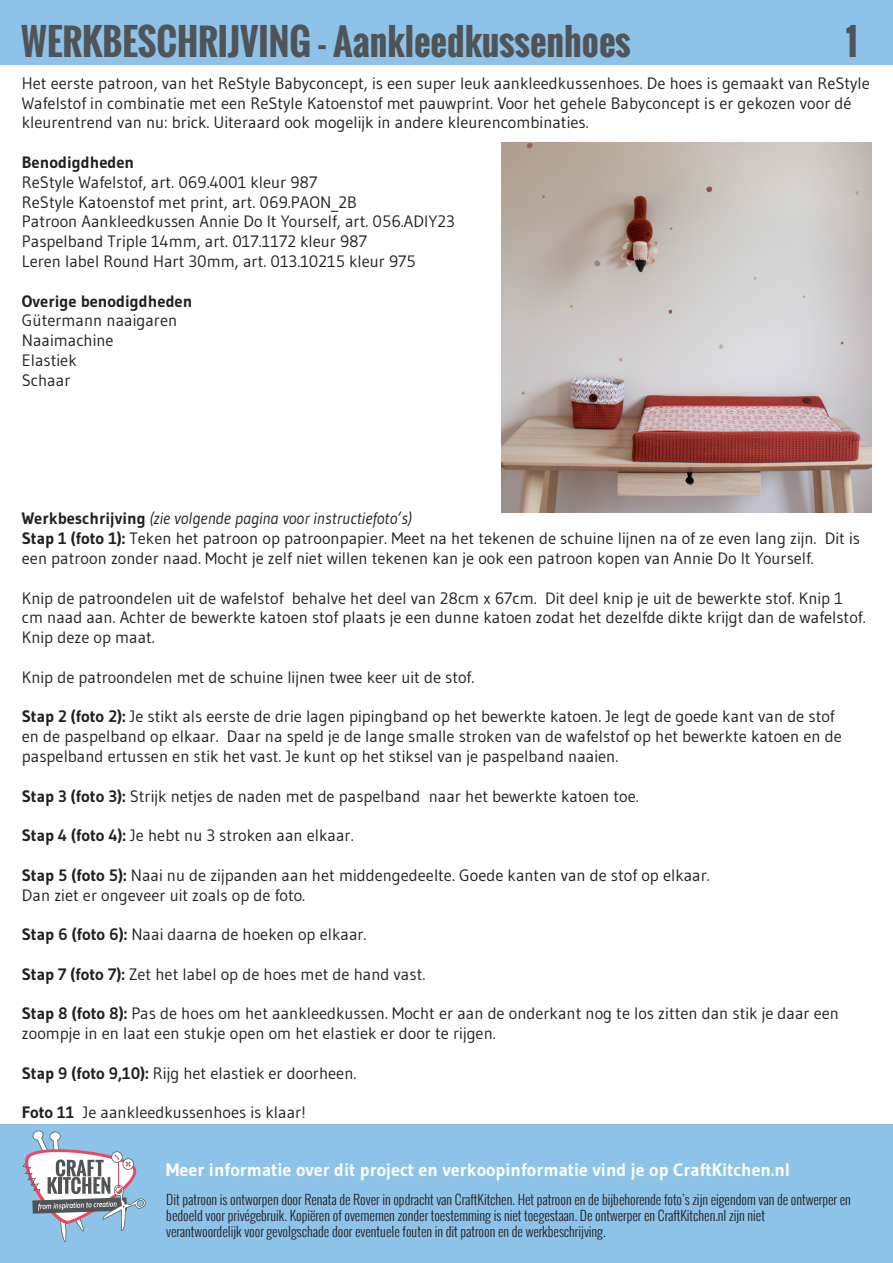
<style>
.page{position:relative;width:893px;height:1263px;background:#fff}
.page>*{position:absolute;margin:0;border:0;box-sizing:border-box;transform-origin:0 0}
.t1{font:700 36px "Oswald";color:#515456}
.t2{font:700 18px "Gudea";color:#fff}
.t3{font:16.5px/19.8px "Gudea";color:#231f20}
.t4{font:italic 16.5px "Gudea";color:#231f20}
.t5{font:700 16.5px "Gudea";color:#231f20}
.t6{font:300 13.5px/16.2px "Oswald";color:#231f20}
.s1{font-weight:700;font-style:normal}
.s2{font-weight:700}
</style>
<div class="page">
<div style="left:0;top:1125px;width:893px;height:138px;background:#8dc2e9"></div>
<div style="left:0;top:0;width:893px;height:64px;background:#8dc2e9"></div>
<svg style="left:22px;top:1130px;width:124px;height:112px"></svg>
<img style="left:501px;top:142px;width:370px;height:370px">
<p class="t1" style="left:21px;top:14px;width:611px">WERKBESCHRIJVING - Aankleedkussenhoes</p>
<p class="t1" style="left:846px;top:14px;width:13px">1</p>
<p class="t3" style="left:22px;top:73px;width:849px">Het eerste patroon, van het ReStyle Babyconcept, is een super leuk aankleedkussenhoes. De hoes is gemaakt van ReStyle<br>Wafelstof in combinatie met een ReStyle Katoenstof met pauwprint. Voor het gehele Babyconcept is er gekozen voor dé kleurentrend van nu: brick. Uiteraard ook mogelijk in andere kleurencombinaties.</p>
<p class="t5" style="left:22px;top:152px;width:114px">Benodigdheden</p>
<p class="t3" style="left:22px;top:172px;width:297px">ReStyle Wafelstof, art. 069.4001 kleur 987</p>
<p class="t3" style="left:22px;top:192px;width:336px">ReStyle Katoenstof met print, art. 069.PAON_2B</p>
<p class="t3" style="left:22px;top:211px;width:434px">Patroon Aankleedkussen Annie Do It Yourself, art. 056.ADIY23</p>
<p class="t3" style="left:22px;top:231px;width:347px">Paspelband Triple 14mm, art. 017.1172 kleur 987</p>
<p class="t3" style="left:22px;top:251px;width:395px">Leren label Round Hart 30mm, art. 013.10215 kleur 975</p>
<p class="t5" style="left:22px;top:291px;width:172px">Overige benodigdheden</p>
<p class="t3" style="left:22px;top:310px;width:157px">Gütermann naaigaren</p>
<p class="t3" style="left:22px;top:330px;width:93px">Naaimachine</p>
<p class="t3" style="left:22px;top:350px;width:56px">Elastiek</p>
<p class="t3" style="left:22px;top:370px;width:50px">Schaar</p>
<p class="t4" style="left:22px;top:508px;width:392px"><span class="s1">Werkbeschrijving</span> (zie volgende pagina voor instructiefoto’s)</p>
<p class="t3" style="left:22px;top:528px;width:840px"><span class="s2">Stap 1 (foto 1):</span> Teken het patroon op patroonpapier. Meet na het tekenen de schuine lijnen na of ze even lang zijn. Dit is een patroon zonder naad. Mocht je zelf niet willen tekenen kan je ook een patroon kopen van Annie Do It Yourself.</p>
<p class="t3" style="left:22px;top:588px;width:845px">Knip de patroondelen uit de wafelstof behalve het deel van 28cm x 67cm. Dit deel knip je uit de bewerkte stof. Knip 1 cm naad aan. Achter de bewerkte katoen stof plaats je een dunne katoen zodat het dezelfde dikte krijgt dan de wafelstof.<br>Knip deze op maat.</p>
<p class="t3" style="left:22px;top:667px;width:454px">Knip de patroondelen met de schuine lijnen twee keer uit de stof.</p>
<p class="t3" style="left:22px;top:706px;width:821px"><span class="s2">Stap 2 (foto 2):</span> Je stikt als eerste de drie lagen pipingband op het bewerkte katoen. Je legt de goede kant van de stof en de paspelband op elkaar. Daar na speld je de lange smalle stroken van de wafelstof op het bewerkte katoen en de paspelband ertussen en stik het vast. Je kunt op het stiksel van je paspelband naaien.</p>
<p class="t3" style="left:22px;top:786px;width:618px"><span class="s2">Stap 3 (foto 3):</span> Strijk netjes de naden met de paspelband naar het bewerkte katoen toe.</p>
<p class="t3" style="left:22px;top:825px;width:333px"><span class="s2">Stap 4 (foto 4):</span> Je hebt nu 3 stroken aan elkaar.</p>
<p class="t3" style="left:22px;top:865px;width:689px"><span class="s2">Stap 5 (foto 5):</span> Naai nu de zijpanden aan het middengedeelte. Goede kanten van de stof op elkaar.</p>
<p class="t3" style="left:22px;top:885px;width:285px">Dan ziet er ongeveer uit zoals op de foto.</p>
<p class="t3" style="left:22px;top:924px;width:346px"><span class="s2">Stap 6 (foto 6):</span> Naai daarna de hoeken op elkaar.</p>
<p class="t3" style="left:22px;top:964px;width:405px"><span class="s2">Stap 7 (foto 7):</span> Zet het label op de hoes met de hand vast.</p>
<p class="t3" style="left:22px;top:1003px;width:819px"><span class="s2">Stap 8 (foto 8):</span> Pas de hoes om het aankleedkussen. Mocht er aan de onderkant nog te los zitten dan stik je daar een zoompje in en laat een stukje open om het elastiek er door te rijgen.</p>
<p class="t3" style="left:22px;top:1063px;width:336px"><span class="s2">Stap 9 (foto 9,10):</span> Rijg het elastiek er doorheen.</p>
<p class="t3" style="left:22px;top:1102px;width:285px"><span class="s2">Foto 11</span> Je aankleedkussenhoes is klaar!</p>
<p class="t2" style="left:166px;top:1159px;width:626px">Meer informatie over dit project en verkoopinformatie vind je op CraftKitchen.nl</p>
<p class="t6" style="left:166px;top:1191px;width:686px">Dit patroon is ontworpen door Renata de Rover in opdracht van CraftKitchen. Het patroon en de bijbehorende foto’s zijn eigendom van de ontwerper en bedoeld voor privégebruik. Kopiëren of overnemen zonder toestemming is niet toegestaan. De ontwerper en CraftKitchen.nl zijn niet</p>
<p class="t6" style="left:166px;top:1223px;width:441px">verantwoordelijk voor gevolgschade door eventuele fouten in dit patroon en de werkbeschrijving.</p>
</div>
